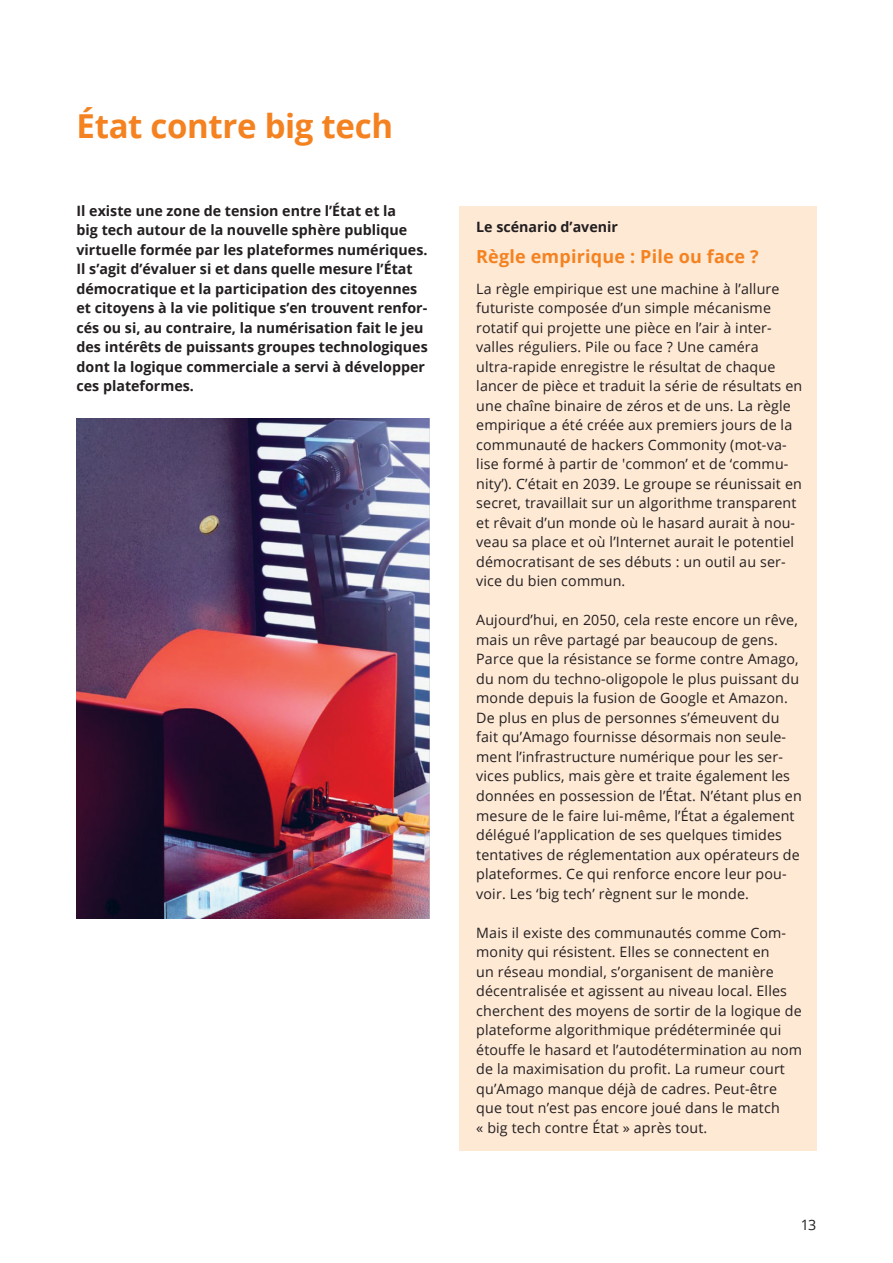
<style>
.page{position:relative;width:893px;height:1263px;background:#fff}
.page>*{position:absolute;margin:0;border:0;box-sizing:border-box;transform-origin:0 0}
.Titel_1{font:700 33px "Open Sans";letter-spacing:-.01em;color:#f58220}
.Titel_2{font:700 18px "Open Sans";letter-spacing:.01em;color:#f58220}
.franz{font:14.25px/19.5px "Open Sans";letter-spacing:.01em;color:#231f20}
.Lead{font:700 14.25px/19.5px "Open Sans";color:#231f20}
</style>
<div class="page">
<div style="left:459px;top:206px;width:357px;height:944px;background:#fee9d5"></div>
<img style="left:77px;top:419px;width:352px;height:499px">
<p class="Titel_1" style="left:77px;top:103px;width:318px">État contre big tech</p>
<p class="Lead" style="left:77px;top:201px;width:353px">Il existe une zone de tension entre l’État et la<br>big tech autour de la nouvelle sphère publique virtuelle formée par les plateformes numériques.<br>Il s’agit d’évaluer si et dans quelle mesure l’État démocratique et la participation des citoyennes et citoyens à la vie politique s’en trouvent renfor&shy;cés ou si, au contraire, la numérisation fait le jeu des intérêts de puissants groupes technologiques dont la logique commerciale a servi à développer ces plateformes.</p>
<p class="Lead" style="left:476px;top:216px;width:143px">Le scénario d’avenir</p>
<p class="Titel_2" style="left:476px;top:243px;width:284px">Règle empirique : Pile ou face ?</p>
<p class="franz" style="left:476px;top:279px;width:328px">La règle empirique est une machine à l’allure futuriste composée d’un simple mécanisme rotatif qui projette une pièce en l’air à inter&shy;valles réguliers. Pile ou face ? Une caméra ultra-rapide enregistre le résultat de chaque lancer de pièce et traduit la série de résultats en une chaîne binaire de zéros et de uns. La règle empirique a été créée aux premiers jours de la communauté de hackers Commonity (mot-va&shy;lise formé à partir de 'common’ et de ‘commu&shy;nity’). C’était en 2039. Le groupe se réunissait en secret, travaillait sur un algorithme transparent et rêvait d’un monde où le hasard aurait à nou&shy;veau sa place et où l’Internet aurait le potentiel démocratisant de ses débuts : un outil au ser&shy;vice du bien commun.</p>
<p class="franz" style="left:476px;top:610px;width:327px">Aujourd’hui, en 2050, cela reste encore un rêve, mais un rêve partagé par beaucoup de gens.<br>Parce que la résistance se forme contre Amago, du nom du techno-oligopole le plus puissant du monde depuis la fusion de Google et Amazon.<br>De plus en plus de personnes s’émeuvent du fait qu’Amago fournisse désormais non seule&shy;ment l’infrastructure numérique pour les ser&shy;vices publics, mais gère et traite également les données en possession de l’État. N’étant plus en mesure de le faire lui-même, l’État a également délégué l’application de ses quelques timides tentatives de réglementation aux opérateurs de plateformes. Ce qui renforce encore leur pou&shy;voir. Les ‘big tech’ règnent sur le monde.</p>
<p class="franz" style="left:476px;top:922px;width:327px">Mais il existe des communautés comme Com&shy;monity qui résistent. Elles se connectent en<br>un réseau mondial, s’organisent de manière décentralisée et agissent au niveau local. Elles cherchent des moyens de sortir de la logique de plateforme algorithmique prédéterminée qui étouffe le hasard et l’autodétermination au nom de la maximisation du profit. La rumeur court qu’Amago manque déjà de cadres. Peut-être que tout n’est pas encore joué dans le match<br>« big tech contre État » après tout.</p>
<p class="franz" style="left:801px;top:1215px;width:17px">13</p>
</div>
